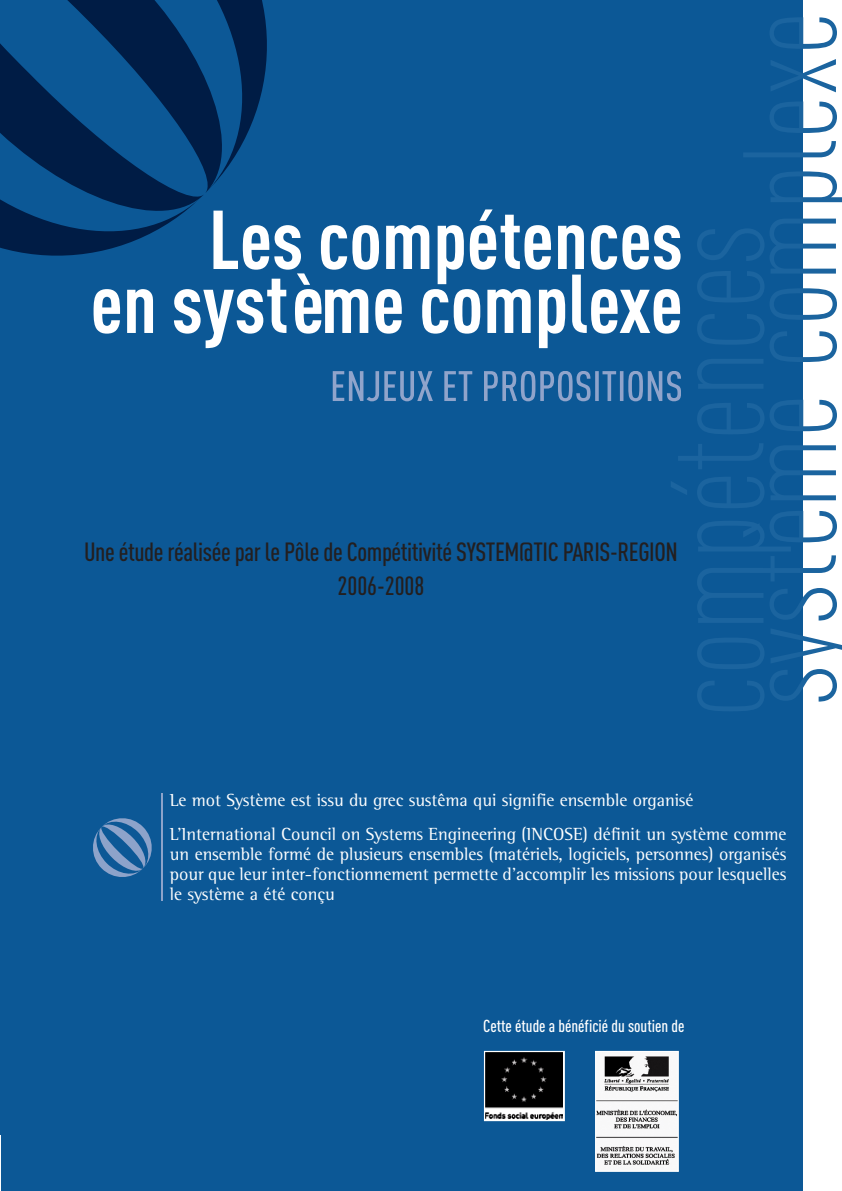
<style>
.page{position:relative;width:842px;height:1191px;background:#fff}
.page>*{position:absolute;margin:0;border:0;box-sizing:border-box;transform-origin:0 0}
.t1{font:300 130.2px "DIN Cond";color:#1b649f}
.t2{font:700 82px/64px "DIN Cond";color:#fff;text-align:right}
.t3{font:500 26px/34px "DIN Cond";letter-spacing:-.015em;color:#231f20;text-align:center}
.t4{font:18px/20px "Rotis Semi Serif";color:#fff}
.t5{font:500 17.2px "DIN Cond";color:#fff}
</style>
<div class="page">
<div style="left:0;top:0;width:803px;height:1191px;background:#0c5896"></div>
<h2 class="t2" style="left:91px;top:215px;width:594px">Les compétences<br>en système complexe</h2>
<h3 class="t3" style="left:84px;top:537px;width:595px">Une étude réalisée par le Pôle de Compétitivité SYSTEM@TIC PARIS-REGION<br>2006-2008</h3>
<h1 class="t1" style="left:743px;top:706px;width:696px;rotate:-90deg">système complexe</h1>
<p class="t4" style="left:170px;top:785px;width:618px;line-height:34px">Le mot Système est issu du grec sustêma qui signifie ensemble organisé<br>L’International Council on Systems Engineering (INCOSE) définit un système comme</p>
<p class="t4" style="left:170px;top:846px;width:618px;text-align:justify">un ensemble formé de plusieurs ensembles (matériels, logiciels, personnes) organisés pour que leur inter-fonctionnement permette d’accomplir les missions pour lesquelles le système a été conçu</p>
<p class="t5" style="left:483px;top:1020px;width:203px">Cette étude a bénéficié du soutien de</p>
</div>
